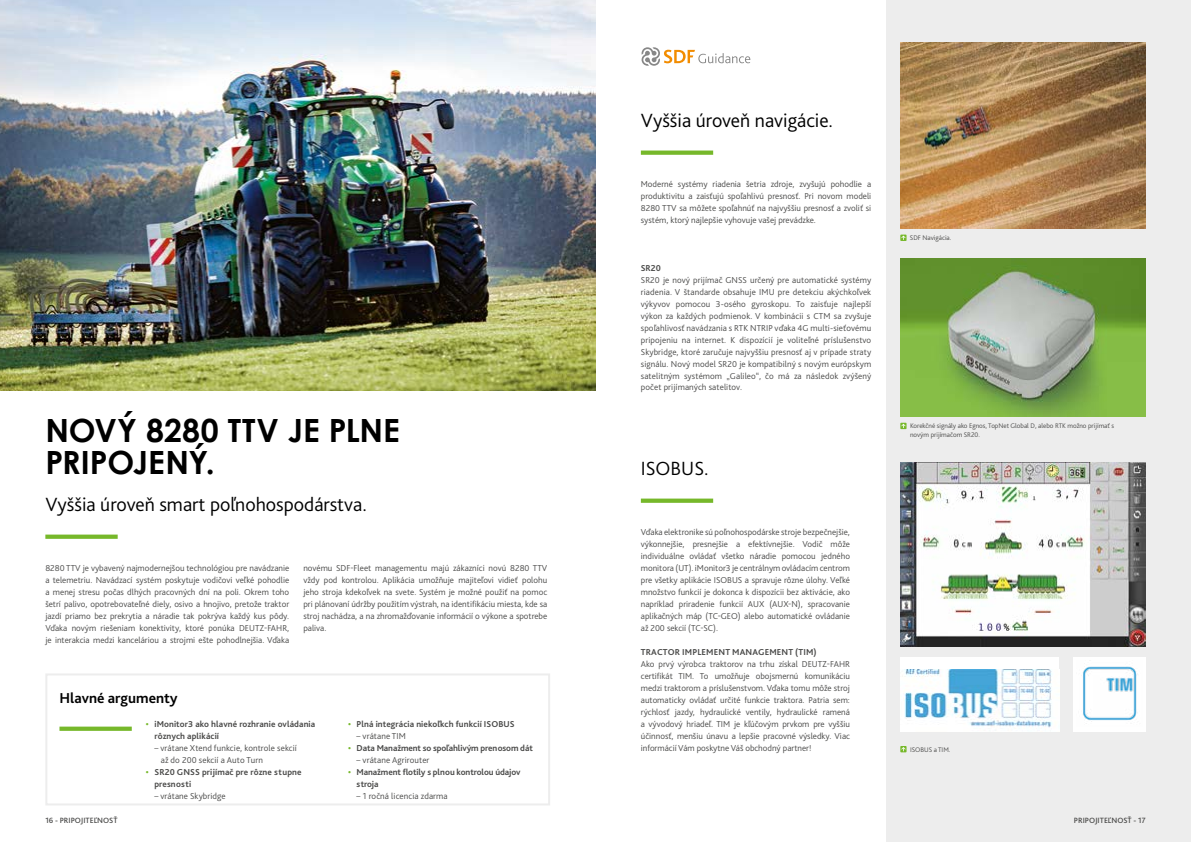
<style>
.page{position:relative;width:1191px;height:842px;background:#fff}
.page>*{position:absolute;margin:0;border:0;box-sizing:border-box;transform-origin:0 0}
.t1{font:700 32px/32px "Century Gothic";color:#000}
.t2{font:300 20px "Bliss Pro";color:#000}
.t3{font:700 15px "Bliss Pro";color:#000}
.t4{font:300 9px/12px "Bliss Pro";color:#4a4a49;text-align:justify}
.t5{font:700 9px/12px "Bliss Pro";letter-spacing:.01em;color:#4a4a49}
.t6{font:700 9px/12px "Bliss Pro";letter-spacing:-.01em;color:#4a4a49}
.t7{font:500 8px "Bliss Pro";color:#4a4a49}
.t8{font:300 7px/8.5px "Bliss Pro";color:#4a4a49}
.s1{color:#76b82a}
</style>
<div class="page">
<img style="left:0;top:0;width:587px;height:391px">
<div style="left:886px;top:0;width:305px;height:842px;background:#ededed"></div>
<img style="left:587px;top:0;width:8px;height:391px">
<img style="left:900px;top:259px;width:245px;height:157px">
<img style="left:900px;top:43px;width:245px;height:185px">
<div style="left:900px;top:657px;width:159px;height:75px;background:#fff"></div>
<img style="left:902px;top:669px;width:150px;height:59px">
<div style="left:1073px;top:657px;width:72px;height:75px;background:#fff"></div>
<img style="left:1083px;top:666px;width:54px;height:56px">
<img style="left:900px;top:463px;width:245px;height:183px">
<svg style="left:45px;top:535px;width:73px;height:4px"></svg>
<svg style="left:641px;top:151px;width:72px;height:4px"></svg>
<svg style="left:641px;top:499px;width:72px;height:4px"></svg>
<svg style="left:900px;top:423px;width:6px;height:6px"></svg>
<svg style="left:900px;top:235px;width:6px;height:6px"></svg>
<svg style="left:900px;top:746px;width:6px;height:6px"></svg>
<div style="left:45px;top:673px;width:505px;height:132px;background:#fff;border:2px solid #ededed"></div>
<svg style="left:59px;top:727px;width:73px;height:4px"></svg>
<svg style="left:641px;top:47px;width:109px;height:19px"></svg>
<h1 class="t1" style="left:45px;top:413px;width:356px">NOVÝ 8280 TTV JE PLNE<br>PRIPOJENÝ.</h1>
<h2 class="t2" style="left:45px;top:491px;width:323px">Vyššia úroveň smart poľnohospodárstva.</h2>
<p class="t4" style="left:45px;top:562px;width:245px">8280 TTV je vybavený najmodernejšou technológiou pre navádzanie a telemetriu. Navádzací systém poskytuje vodičovi veľké pohodlie a menej stresu počas dlhých pracovných dní na poli. Okrem toho šetrí palivo, opotrebovateľné diely, osivo a hnojivo, pretože traktor jazdí priamo bez prekrytia a náradie tak pokrýva každý kus pôdy.<br>Vďaka novým riešeniam konektivity, ktoré ponúka DEUTZ-FAHR, je interakcia medzi kanceláriou a strojmi ešte pohodlnejšia. Vďaka</p>
<p class="t4" style="left:303px;top:561px;width:245px">novému SDF-Fleet managementu majú zákazníci novú 8280 TTV vždy pod kontrolou. Aplikácia umožňuje majiteľovi vidieť polohu jeho stroja kdekoľvek na svete. Systém je možné použiť na pomoc pri plánovaní údržby použitím výstrah, na identifikáciu miesta, kde sa stroj nachádza, a na zhromažďovanie informácií o výkone a spotrebe paliva.</p>
<h3 class="t3" style="left:59px;top:688px;width:120px">Hlavné argumenty</h3>
<p class="t5" style="left:154px;top:717px;width:162px;text-indent:-9px"><span class="s1">•</span> iMonitor3 ako hlavné rozhranie ovládania rôznych aplikácií</p>
<p class="t4" style="left:161px;top:742px;width:138px;text-indent:-6px">– vrátane Xtend funkcie, kontrole sekcií až do 200 sekcií a Auto Turn</p>
<p class="t5" style="left:154px;top:765px;width:149px;text-indent:-9px"><span class="s1">•</span> SR20 GNSS prijímač pre rôzne stupne presnosti</p>
<p class="t4" style="left:154px;top:789px;width:73px">– vrátane Skybridge</p>
<p class="t5" style="left:348px;top:717px;width:168px"><span class="s1">•</span> Plná integrácia niekoľkch funkcií ISOBUS</p>
<p class="t4" style="left:356px;top:729px;width:51px">– vrátane TIM</p>
<p class="t6" style="left:348px;top:741px;width:186px"><span class="s1">•</span> Data Manažment so spoľahlivým prenosom dát</p>
<p class="t4" style="left:356px;top:753px;width:74px">– vrátane Agrirouter</p>
<p class="t6" style="left:356px;top:765px;width:165px;text-indent:-9px"><span class="s1">•</span> Manažment flotily s plnou kontrolou údajov stroja</p>
<p class="t4" style="left:356px;top:789px;width:93px">– 1 ročná licencia zdarma</p>
<h2 class="t2" style="left:641px;top:107px;width:194px">Vyššia úroveň navigácie.</h2>
<p class="t4" style="left:641px;top:177px;width:232px">Moderné systémy riadenia šetria zdroje, zvyšujú pohodlie a produktivitu a zaisťujú spoľahlivú presnosť. Pri novom modeli 8280 TTV sa môžete spoľahnúť na najvyššiu presnosť a zvoliť si systém, ktorý najlepšie vyhovuje vašej prevádzke.</p>
<p class="t5" style="left:641px;top:261px;width:22px">SR20</p>
<p class="t4" style="left:641px;top:273px;width:232px">SR20 je nový prijímač GNSS určený pre automatické systémy riadenia. V štandarde obsahuje IMU pre detekciu akýchkoľvek výkyvov pomocou 3-osého gyroskopu. To zaisťuje najlepší výkon za každých podmienok. V kombinácii s CTM sa zvyšuje spoľahlivosť navádzania s RTK NTRIP vďaka 4G multi-sieťovému pripojeniu na internet. K dispozícií je voliteľné príslušenstvo Skybridge, ktoré zaručuje najvyššiu presnosť aj v prípade straty signálu. Nový model SR20 je kompatibilný s novým európskym satelitným systémom „Galileo“, čo má za následok zvýšený počet prijímaných satelitov.</p>
<h2 class="t2" style="left:641px;top:455px;width:69px">ISOBUS.</h2>
<p class="t4" style="left:641px;top:525px;width:211px">Vďaka elektronike sú poľnohospodárske stroje bezpečnejšie, výkonnejšie, presnejšie a efektívnejšie. Vodič môže individuálne ovládať všetko náradie pomocou jedného monitora (UT). iMonitor3 je centrálnym ovládacím centrom pre všetky aplikácie ISOBUS a spravuje rôzne úlohy. Veľké množstvo funkcií je dokonca k dispozícii bez aktivácie, ako napríklad priradenie funkcií AUX (AUX-N), spracovanie aplikačných máp (TC-GEO) alebo automatické ovládanie až 200 sekcií (TC-SC).</p>
<p class="t5" style="left:641px;top:645px;width:177px">TRACTOR IMPLEMENT MANAGEMENT (TIM)</p>
<p class="t4" style="left:641px;top:657px;width:211px">Ako prvý výrobca traktorov na trhu získal DEUTZ-FAHR certifikát TIM. To umožňuje obojsmernú komunikáciu medzi traktorom a príslušenstvom. Vďaka tomu môže stroj automaticky ovládať určité funkcie traktora. Patria sem: rýchlosť jazdy, hydraulické ventily, hydraulické ramená a vývodový hriadeľ. TIM je kľúčovým prvkom pre vyššiu účinnosť, menšiu únavu a lepšie pracovné výsledky. Viac informácií Vám poskytne Váš obchodný partner!</p>
<p class="t8" style="left:910px;top:234px;width:43px">SDF Navigácia.</p>
<p class="t8" style="left:910px;top:422px;width:206px">Korekčné signály ako Egnos, TopNet Global D, alebo RTK možno prijímať s novým prijímačom SR20.</p>
<p class="t8" style="left:910px;top:745px;width:42px">ISOBUS a TIM.</p>
<p class="t7" style="left:45px;top:815px;width:74px">16 - PRIPOJITEĽNOSŤ</p>
<p class="t7" style="left:1074px;top:815px;width:73px">PRIPOJITEĽNOSŤ - 17</p>
</div>
